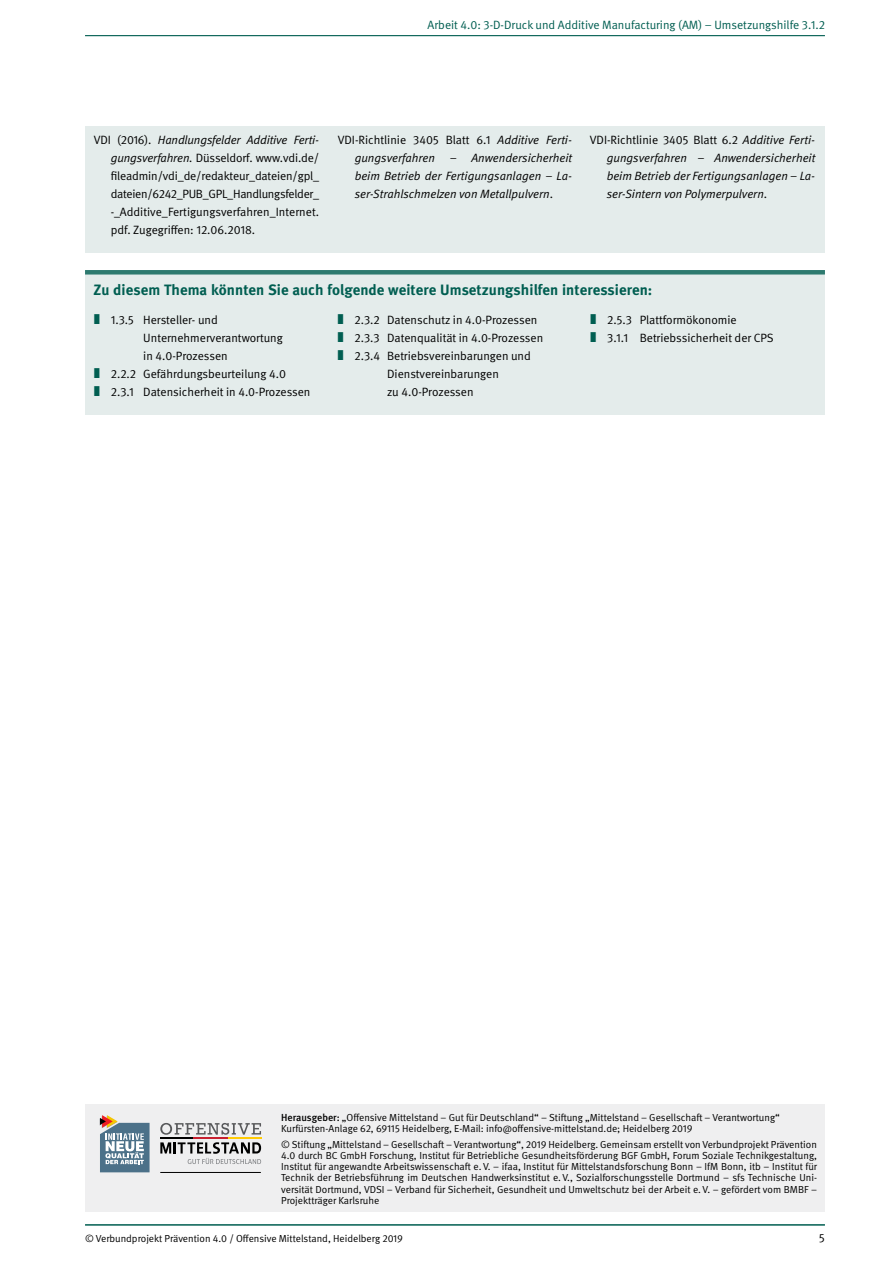
<style>
.page{position:relative;width:893px;height:1263px;background:#fff}
.page>*{position:absolute;margin:0;border:0;box-sizing:border-box;transform-origin:0 0}
.L_H3_Quellen{font:700 15px "DGUV Meta";letter-spacing:.005em;color:#005e51}
.L_Quellen{font:12px/18px "DGUV Meta";color:#000}
.L_Quellen-2{font:italic 12px/18px "DGUV Meta";color:#000;text-align:justify}
.t1{font:12px "DGUV Meta";color:#005e51}
.t2{font:10.2px/11.2px "DGUV Meta";color:#000}
.s1{font-style:italic}
.s2{font-style:normal}
.s3{font-weight:500}
</style>
<div class="page">
<hr style="left:85px;top:35px;width:740px;height:1px;background:#005e51">
<hr style="left:85px;top:1224px;width:740px;height:2px;background:#005e51">
<div style="left:85px;top:1105px;width:740px;height:107px;background:#efeff0"></div>
<svg style="left:100px;top:1115px;width:50px;height:57px"></svg>
<hr style="left:160px;top:1172px;width:101px;height:1px;background:#000">
<hr style="left:160px;top:1137px;width:34px;height:2px;background:#000">
<hr style="left:193px;top:1137px;width:35px;height:2px;background:#c72030">
<hr style="left:228px;top:1137px;width:33px;height:2px;background:#ffcb05">
<svg style="left:160px;top:1123px;width:101px;height:12px"></svg>
<svg style="left:160px;top:1142px;width:101px;height:22px"></svg>
<div style="left:85px;top:270px;width:740px;height:144px;background:#e4eceb"></div>
<div style="left:85px;top:270px;width:740px;height:5px;background:#2d7a6f"></div>
<div style="left:85px;top:126px;width:740px;height:126px;background:#e4eceb"></div>
<p class="t1" style="left:428px;top:18px;width:399px">Arbeit 4.0: 3-D-Druck und Additive Manufacturing (AM) – Umsetzungshilfe 3.1.2</p>
<p class="L_Quellen" style="left:111px;top:131px;width:210px;text-align:justify;text-indent:-17px">VDI (2016). <span class="s1">Handlungsfelder Additive Ferti&shy;gungsverfahren.</span> Düsseldorf. www.vdi.de/ fileadmin/vdi_de/redakteur_dateien/gpl_ dateien/6242_PUB_GPL_Handlungsfelder_ -_Additive_Fertigungsverfahren_Internet. pdf. Zugegriffen: 12.06.2018.</p>
<p class="L_Quellen-2" style="left:355px;top:131px;width:219px;text-indent:-17px"><span class="s2">VDI-Richtlinie 3405 Blatt 6.1</span> Additive Ferti&shy;gungsverfahren – Anwendersicherheit beim Betrieb der Fertigungsanlagen – La&shy;ser-Strahlschmelzen von Metallpulvern<span class="s2">.</span></p>
<p class="L_Quellen-2" style="left:607px;top:131px;width:210px;text-indent:-17px"><span class="s2">VDI-Richtlinie 3405 Blatt 6.2</span> Additive Ferti&shy;gungsverfahren – Anwendersicherheit beim Betrieb der Fertigungsanlagen – La&shy;ser-Sintern von Polymerpulvern<span class="s2">.</span></p>
<p class="L_H3_Quellen" style="left:94px;top:281px;width:560px">Zu diesem Thema könnten Sie auch folgende weitere Umsetzungshilfen interessieren:</p>
<p class="L_Quellen" style="left:143px;top:311px;width:141px;text-indent:-32px">1.3.5 Hersteller- und<br>Unternehmerverantwortung in 4.0-Prozessen</p>
<p class="L_Quellen" style="left:111px;top:365px;width:177px">2.2.2 Gefährdungsbeurteilung 4.0</p>
<p class="L_Quellen" style="left:111px;top:383px;width:201px">2.3.1 Datensicherheit in 4.0-Prozessen</p>
<p class="L_Quellen" style="left:355px;top:311px;width:184px">2.3.2 Datenschutz in 4.0-Prozessen</p>
<p class="L_Quellen" style="left:355px;top:329px;width:190px">2.3.3 Datenqualität in 4.0-Prozessen</p>
<p class="L_Quellen" style="left:387px;top:347px;width:145px;text-indent:-32px">2.3.4 Betriebsvereinbarungen und<br>Dienstvereinbarungen<br>zu 4.0-Prozessen</p>
<p class="L_Quellen" style="left:607px;top:311px;width:131px">2.5.3 Plattformökonomie</p>
<p class="L_Quellen" style="left:607px;top:329px;width:168px">3.1.1 Betriebssicherheit der CPS</p>
<p class="t2" style="left:281px;top:1112px;width:500px"><span class="s3">Herausgeber:</span> „Offensive Mittelstand – Gut für Deutschland“ – Stiftung „Mittelstand – Gesellschaft – Verantwortung“<br>Kurfürsten-Anlage 62, 69115 Heidelberg, E-Mail: info@offensive-mittelstand.de; Heidelberg 2019</p>
<p class="t2" style="left:281px;top:1138px;width:537px;text-align:justify">© Stiftung „Mittelstand – Gesellschaft – Verantwortung“, 2019 Heidelberg. Gemeinsam erstellt von Verbundprojekt Prävention 4.0 durch BC GmbH Forschung, Institut für Betriebliche Gesundheitsförderung BGF GmbH, Forum Soziale Technikgestaltung, Institut für angewandte Arbeitswissenschaft e. V. – ifaa, Institut für Mittelstandsforschung Bonn – IfM Bonn, itb – Institut für Technik der Betriebsführung im Deutschen Handwerksinstitut e. V., Sozialforschungsstelle Dortmund – sfs Technische Uni&shy;versität Dortmund, VDSI – Verband für Sicherheit, Gesundheit und Umweltschutz bei der Arbeit e. V. – gefördert vom BMBF – Projektträger Karlsruhe</p>
<p class="t2" style="left:85px;top:1233px;width:319px">© Verbundprojekt Prävention 4.0 / Offensive Mittelstand, Heidelberg 2019</p>
<p class="L_Quellen" style="left:819px;top:1229px;width:7px">5</p>
</div>
